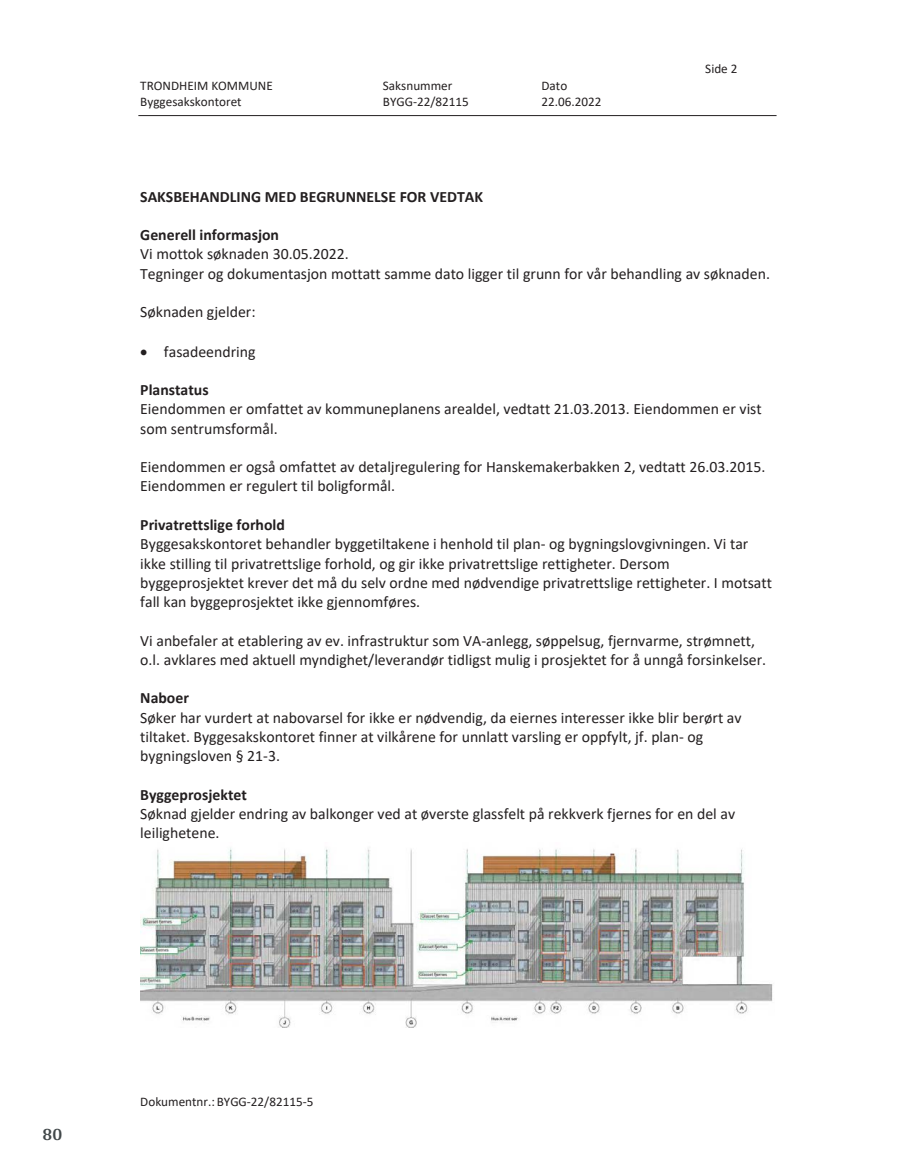
<style>
.page{position:relative;width:915px;height:1172px;background:#fff}
.page>*{position:absolute;margin:0;border:0;box-sizing:border-box;transform-origin:0 0}
.t1{font:700 18px "Arya";color:#414749}
.t2{font:15.75px/19.2px "Calibri";color:#231f20}
.t3{font:700 15.75px "Calibri";color:#231f20}
.t4{font:13.2px "Calibri";color:#231f20}
</style>
<div class="page">
<hr style="left:138px;top:115px;width:638px;height:1px;background:#231f20">
<img style="left:140px;top:848px;width:633px;height:180px">
<p class="t4" style="left:140px;top:76px;width:134px">TRONDHEIM KOMMUNE</p>
<p class="t4" style="left:383px;top:76px;width:71px">Saksnummer</p>
<p class="t4" style="left:541px;top:76px;width:27px">Dato</p>
<p class="t4" style="left:140px;top:92px;width:103px">Byggesakskontoret</p>
<p class="t4" style="left:383px;top:92px;width:87px">BYGG-22/82115</p>
<p class="t4" style="left:541px;top:92px;width:61px">22.06.2022</p>
<p class="t4" style="left:705px;top:60px;width:34px">Side 2</p>
<p class="t3" style="left:140px;top:185px;width:344px">SAKSBEHANDLING MED BEGRUNNELSE FOR VEDTAK</p>
<p class="t3" style="left:140px;top:224px;width:140px">Generell informasjon</p>
<p class="t2" style="left:140px;top:244px;width:631px">Vi mottok søknaden 30.05.2022.<br>Tegninger og dokumentasjon mottatt samme dato ligger til grunn for vår behandling av søknaden.</p>
<p class="t2" style="left:140px;top:302px;width:117px">Søknaden gjelder:</p>
<p class="t2" style="left:164px;top:341px;width:93px">fasadeendring</p>
<p class="t3" style="left:140px;top:379px;width:70px">Planstatus</p>
<p class="t2" style="left:140px;top:399px;width:622px">Eiendommen er omfattet av kommuneplanens arealdel, vedtatt 21.03.2013. Eiendommen er vist som sentrumsformål.</p>
<p class="t2" style="left:140px;top:457px;width:626px">Eiendommen er også omfattet av detaljregulering for Hanskemakerbakken 2, vedtatt 26.03.2015.<br>Eiendommen er regulert til boligformål.</p>
<p class="t3" style="left:140px;top:514px;width:146px">Privatrettslige forhold</p>
<p class="t2" style="left:140px;top:534px;width:633px">Byggesakskontoret behandler byggetiltakene i henhold til plan- og bygningslovgivningen. Vi tar ikke stilling til privatrettslige forhold, og gir ikke privatrettslige rettigheter. Dersom byggeprosjektet krever det må du selv ordne med nødvendige privatrettslige rettigheter. I motsatt fall kan byggeprosjektet ikke gjennomføres.</p>
<p class="t2" style="left:140px;top:630px;width:627px">Vi anbefaler at etablering av ev. infrastruktur som VA-anlegg, søppelsug, fjernvarme, strømnett, o.l. avklares med aktuell myndighet/leverandør tidligst mulig i prosjektet for å unngå forsinkelser.</p>
<p class="t3" style="left:140px;top:687px;width:50px">Naboer</p>
<p class="t2" style="left:140px;top:707px;width:602px">Søker har vurdert at nabovarsel for ikke er nødvendig, da eiernes interesser ikke blir berørt av tiltaket. Byggesakskontoret finner at vilkårene for unnlatt varsling er oppfylt, jf. plan- og bygningsloven § 21-3.</p>
<p class="t3" style="left:140px;top:783px;width:108px">Byggeprosjektet</p>
<p class="t2" style="left:140px;top:804px;width:596px">Søknad gjelder endring av balkonger ved at øverste glassfelt på rekkverk fjernes for en del av leilighetene.</p>
<p class="t1" style="left:43px;top:1123px;width:21px">80</p>
<p class="t4" style="left:140px;top:1093px;width:175px">Dokumentnr.: BYGG-22/82115-5</p>
</div>
